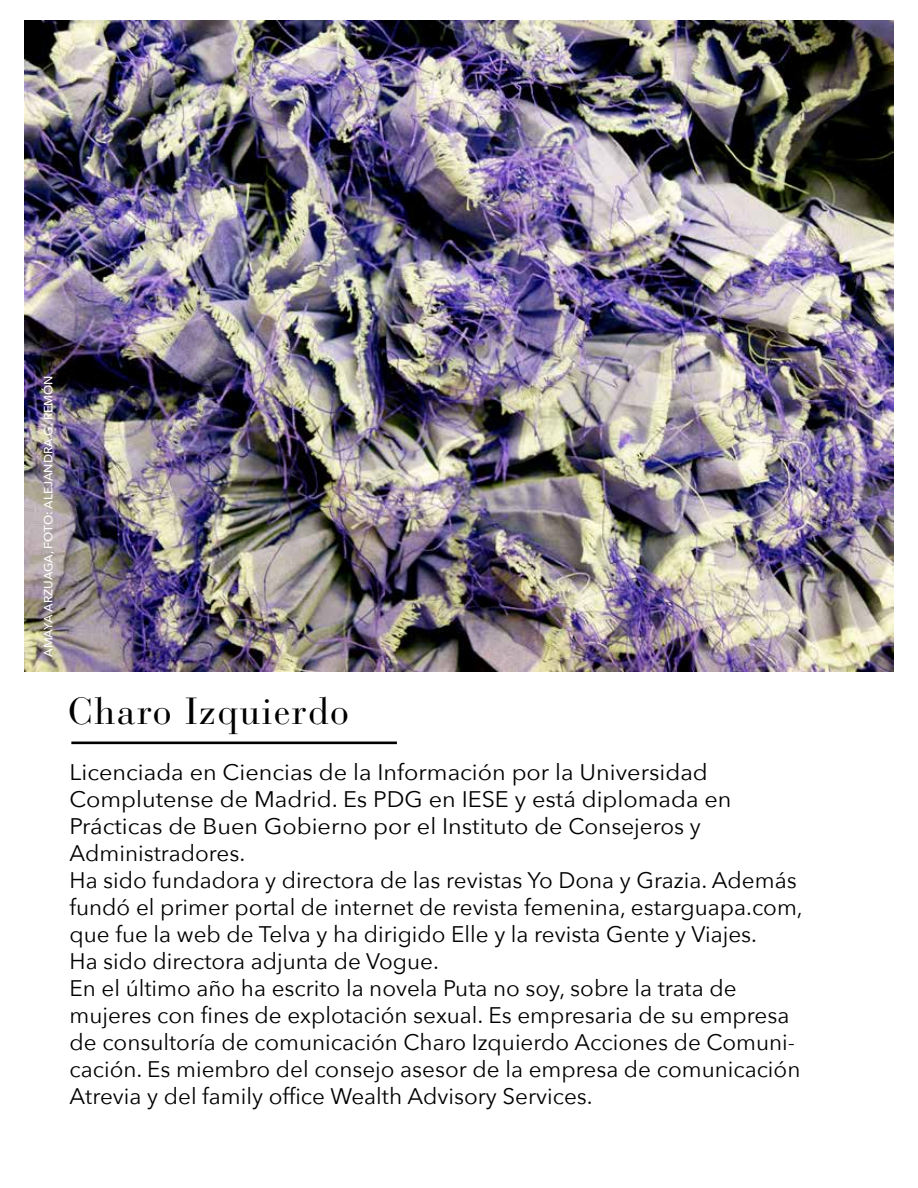
<style>
.page{position:relative;width:918px;height:1188px;background:#fff}
.page>*{position:absolute;margin:0;border:0;box-sizing:border-box;transform-origin:0 0}
.t1{font:37.5px "Bauer Bodoni";letter-spacing:.04em;color:#000}
.t2{font:22.5px/27px "Avenir Next";color:#000;scale:1.04 1}
.t3{font:500 12px "Avenir Next";color:#fff}
</style>
<div class="page">
<hr style="left:71px;top:742px;width:326px;height:2px;background:#000">
<img style="left:25px;top:20px;width:868px;height:652px">
<p class="t3" style="left:38px;top:657px;width:283px;rotate:-90deg">AMAYA ARZUAGA, FOTO: ALEJANDRA G. REMÓN</p>
<h1 class="t1" style="left:68px;top:689px;width:282px">Charo Izquierdo</h1>
<p class="t2" style="left:70px;top:757px;width:707px">Licenciada en Ciencias de la Información por la Universidad Complutense de Madrid. Es PDG en IESE y está diplomada en Prácticas de Buen Gobierno por el Instituto de Consejeros y Administradores.<br>Ha sido fundadora y directora de las revistas Yo Dona y Grazia. Además fundó el primer portal de internet de revista femenina, estarguapa.com, que fue la web de Telva y ha dirigido Elle y la revista Gente y Viajes.<br>Ha sido directora adjunta de Vogue.<br>En el último año ha escrito la novela Puta no soy, sobre la trata de mujeres con fines de explotación sexual. Es empresaria de su empresa de consultoría de comunicación Charo Izquierdo Acciones de Comuni&shy;cación. Es miembro del consejo asesor de la empresa de comunicación Atrevia y del family office Wealth Advisory Services.</p>
</div>
